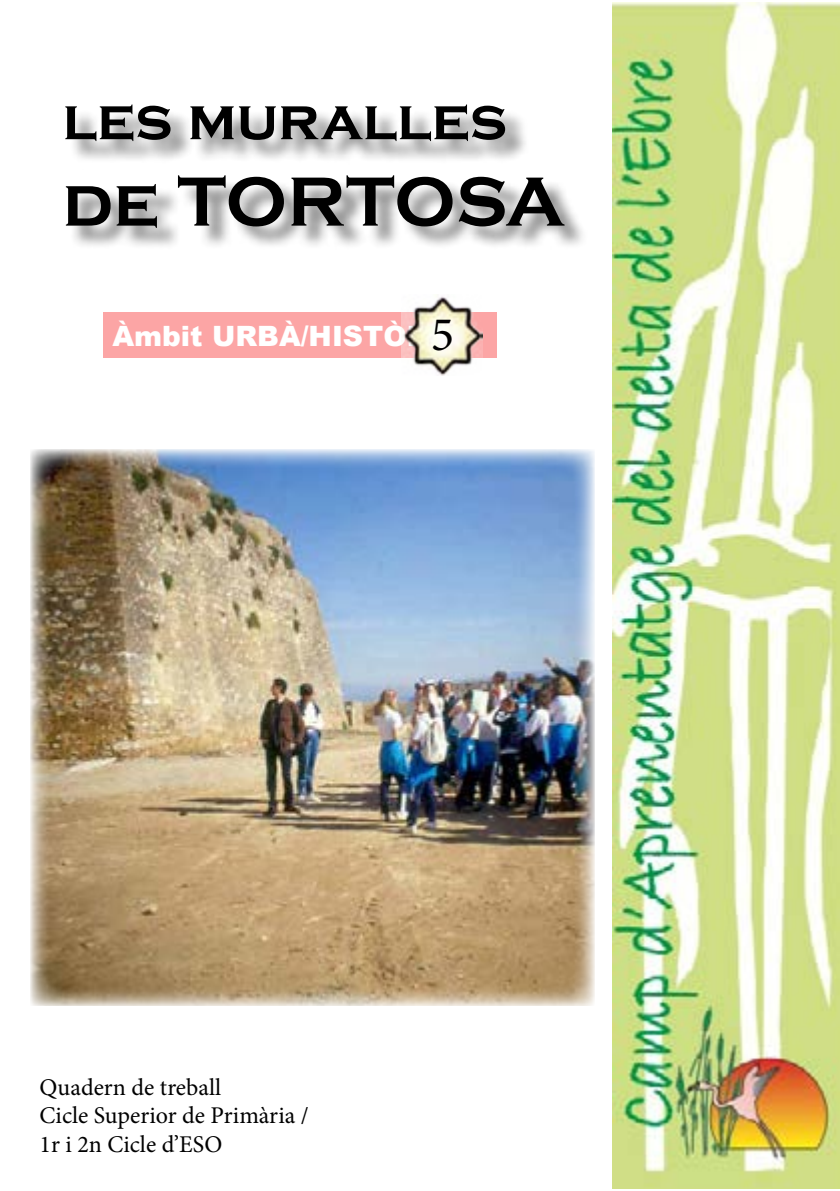
<style>
.page{position:relative;width:840px;height:1191px;background:#fff}
.page>*{position:absolute;margin:0;border:0;box-sizing:border-box;transform-origin:0 0}
.t1{font:700 72px "Copperplate Gothic";color:#000}
.t2{font:700 60px "Copperplate Gothic";color:#000}
.t3{font:900 28px "Arial";color:#fff}
.t4{font:24px/28.8px "Minion Pro";color:#000}
.s1{font-family:"Minion Pro";font-weight:400;font-size:48.6px;color:#000}
</style>
<div class="page">
<div style="left:103px;top:312px;width:393px;height:45px;background:#fca5a5"></div>
<img style="left:401px;top:296px;width:81px;height:80px">
<img style="left:30px;top:450px;width:563px;height:555px">
<img style="left:612px;top:2px;width:227px;height:1186px">
<div style="left:68px;top:109px;width:522px;height:142px;background:#000;opacity:.47"></div>
<h2 class="t2" style="left:62px;top:86px;width:446px">les muralles</h2>
<h1 class="t1" style="left:62px;top:162px;width:503px">de TORTOSA</h1>
<p class="t3" style="left:112px;top:316px;width:350px">Àmbit URBÀ/HISTÒRIC<span class="s1">5</span></p>
<p class="t4" style="left:40px;top:1072px;width:270px">Quadern de treball<br>Cicle Superior de Primària /<br>1r i 2n Cicle d’ESO</p>
</div>
